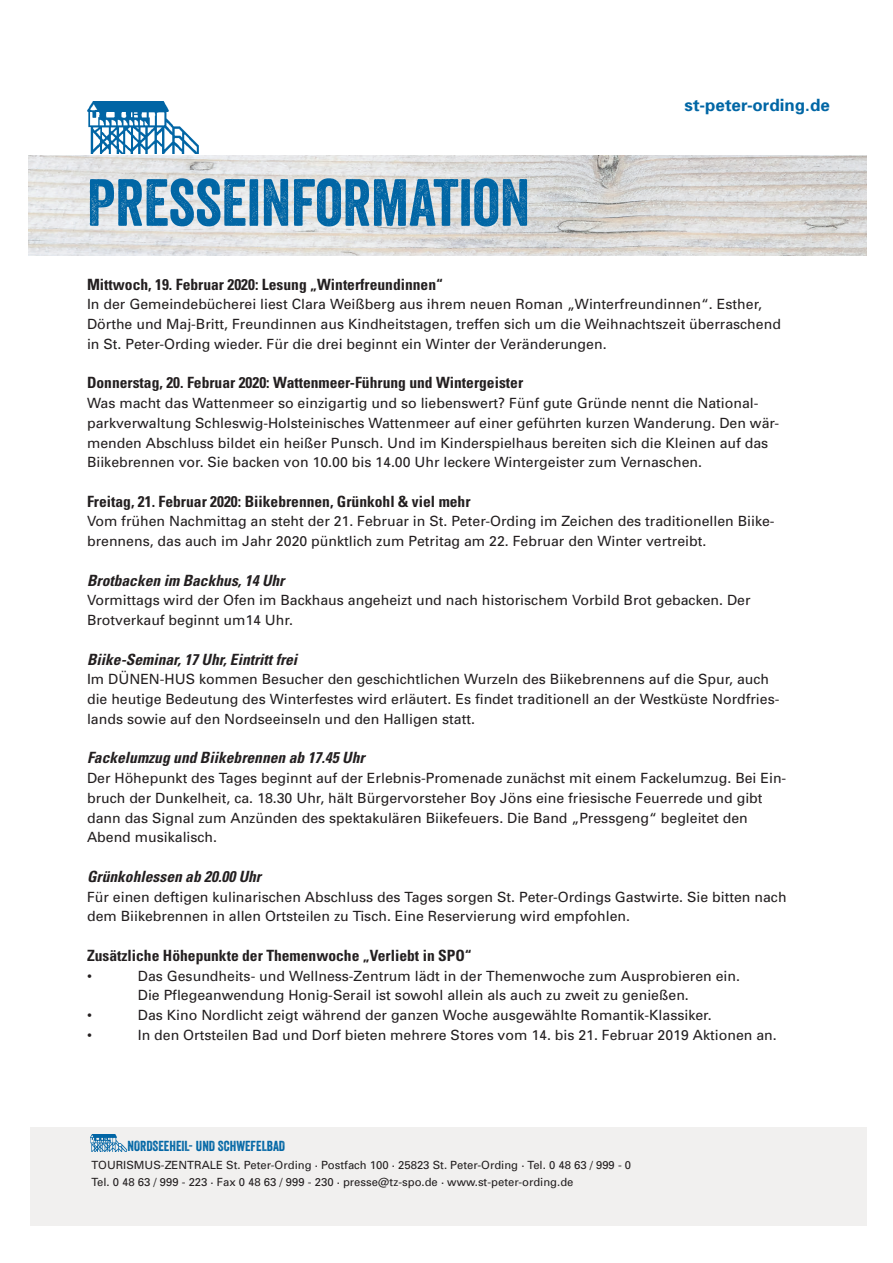
<style>
.page{position:relative;width:893px;height:1263px;background:#fff}
.page>*{position:absolute;margin:0;border:0;box-sizing:border-box;transform-origin:0 0}
.t1{font:64.5px "Veneer";color:#0166a5}
.t2{font:700 16.95px "Univers";color:#0166a5}
.t3{font:700 condensed 15.45px "Univers";color:#231f20}
.t4{font:italic 700 condensed 15.45px "Univers";color:#231f20}
.t5{font:14.1px/19.8px "Univers";color:#231f20}
.t6{font:14.1px "Veneer";color:#0166a5}
.t7{font:11.25px/17px "Univers";color:#231f20}
</style>
<div class="page">
<img style="left:29px;top:155px;width:837px;height:100px">
<img style="left:87px;top:101px;width:112px;height:53px">
<div style="left:30px;top:1127px;width:836px;height:99px;background:#f1f0ef"></div>
<img style="left:90px;top:1135px;width:37px;height:17px">
<h1 class="t1" style="left:87px;top:179px;width:444px">PRESSEINFORMATION</h1>
<p class="t2" style="left:684px;top:99px;width:147px">st-peter-ording.de</p>
<p class="t3" style="left:87px;top:278px;width:357px">Mittwoch, 19. Februar 2020: Lesung „Winterfreundinnen“</p>
<p class="t5" style="left:87px;top:296px;width:695px">In der Gemeindebücherei liest Clara Weißberg aus ihrem neuen Roman „Winterfreundinnen“. Esther,<br>Dörthe und Maj-Britt, Freundinnen aus Kindheitstagen, treffen sich um die Weihnachtszeit überraschend in St. Peter-Ording wieder. Für die drei beginnt ein Winter der Veränderungen.</p>
<p class="t3" style="left:87px;top:377px;width:437px">Donnerstag, 20. Februar 2020: Wattenmeer-Führung und Wintergeister</p>
<p class="t5" style="left:87px;top:394px;width:693px">Was macht das Wattenmeer so einzigartig und so liebenswert? Fünf gute Gründe nennt die National&shy;parkverwaltung Schleswig-Holsteinisches Wattenmeer auf einer geführten kurzen Wanderung. Den wär&shy;menden Abschluss bildet ein heißer Punsch. Und im Kinderspielhaus bereiten sich die Kleinen auf das Biikebrennen vor. Sie backen von 10.00 bis 14.00 Uhr leckere Wintergeister zum Vernaschen.</p>
<p class="t3" style="left:87px;top:496px;width:385px">Freitag, 21. Februar 2020: Biikebrennen, Grünkohl &amp; viel mehr</p>
<p class="t5" style="left:87px;top:513px;width:689px">Vom frühen Nachmittag an steht der 21. Februar in St. Peter-Ording im Zeichen des traditionellen Biike&shy;brennens, das auch im Jahr 2020 pünktlich zum Petritag am 22. Februar den Winter vertreibt.</p>
<p class="t4" style="left:87px;top:575px;width:202px">Brotbacken im Backhus,14 Uhr</p>
<p class="t5" style="left:87px;top:592px;width:665px">Vormittags wird der Ofen im Backhaus angeheizt und nach historischem Vorbild Brot gebacken. Der<br>Brotverkauf beginnt um14 Uhr.</p>
<p class="t4" style="left:87px;top:654px;width:215px">Biike-Seminar,17 Uhr,Eintrittfrei</p>
<p class="t5" style="left:87px;top:671px;width:694px">Im DÜNEN-HUS kommen Besucher den geschichtlichen Wurzeln des Biikebrennens auf die Spur, auch die heutige Bedeutung des Winterfestes wird erläutert. Es findet traditionell an der Westküste Nordfries&shy;lands sowie auf den Nordseeinseln und den Halligen statt.</p>
<p class="t4" style="left:87px;top:752px;width:282px">Fackelumzug und Biikebrennen ab 17.45 Uhr</p>
<p class="t5" style="left:87px;top:770px;width:700px">Der Höhepunkt des Tages beginnt auf der Erlebnis-Promenade zunächst mit einem Fackelumzug. Bei Ein&shy;bruch der Dunkelheit, ca. 18.30 Uhr, hält Bürgervorsteher Boy Jöns eine friesische Feuerrede und gibt dann das Signal zum Anzünden des spektakulären Biikefeuers. Die Band „Pressgeng“ begleitet den Abend musikalisch.</p>
<p class="t4" style="left:87px;top:871px;width:179px">Grünkohlessen ab 20.00 Uhr</p>
<p class="t5" style="left:87px;top:888px;width:701px">Für einen deftigen kulinarischen Abschluss des Tages sorgen St. Peter-Ordings Gastwirte. Sie bitten nach dem Biikebrennen in allen Ortsteilen zu Tisch. Eine Reservierung wird empfohlen.</p>
<p class="t3" style="left:87px;top:950px;width:386px">Zusätzliche Höhepunkte der Themenwoche „Verliebt in SPO“</p>
<p class="t5" style="left:87px;top:967px;width:6px">•</p>
<p class="t5" style="left:138px;top:967px;width:603px">Das Gesundheits- und Wellness-Zentrum lädt in der Themenwoche zum Ausprobieren ein.<br>Die Pflegeanwendung Honig-Serail ist sowohl allein als auch zu zweit zu genießen.</p>
<p class="t5" style="left:87px;top:1006px;width:6px">•</p>
<p class="t5" style="left:138px;top:1006px;width:575px">Das Kino Nordlicht zeigt während der ganzen Woche ausgewählte Romantik-Klassiker.</p>
<p class="t5" style="left:87px;top:1026px;width:6px">•</p>
<p class="t5" style="left:138px;top:1026px;width:640px">In den Ortsteilen Bad und Dorf bieten mehrere Stores vom 14. bis 21. Februar 2019 Aktionen an.</p>
<p class="t6" style="left:128px;top:1141px;width:159px">NORDSEEHEIL- UND SCHWEFELBAD</p>
<p class="t7" style="left:91px;top:1158px;width:541px">TOURISMUS-ZENTRALE St. Peter-Ording · Postfach 100 · 25823 St. Peter-Ording · Tel. 0 48 63 / 999 - 0<br>Tel. 0 48 63 / 999 - 223 · Fax 0 48 63 / 999 - 230 · presse@tz-spo.de · www.st-peter-ording.de</p>
</div>
